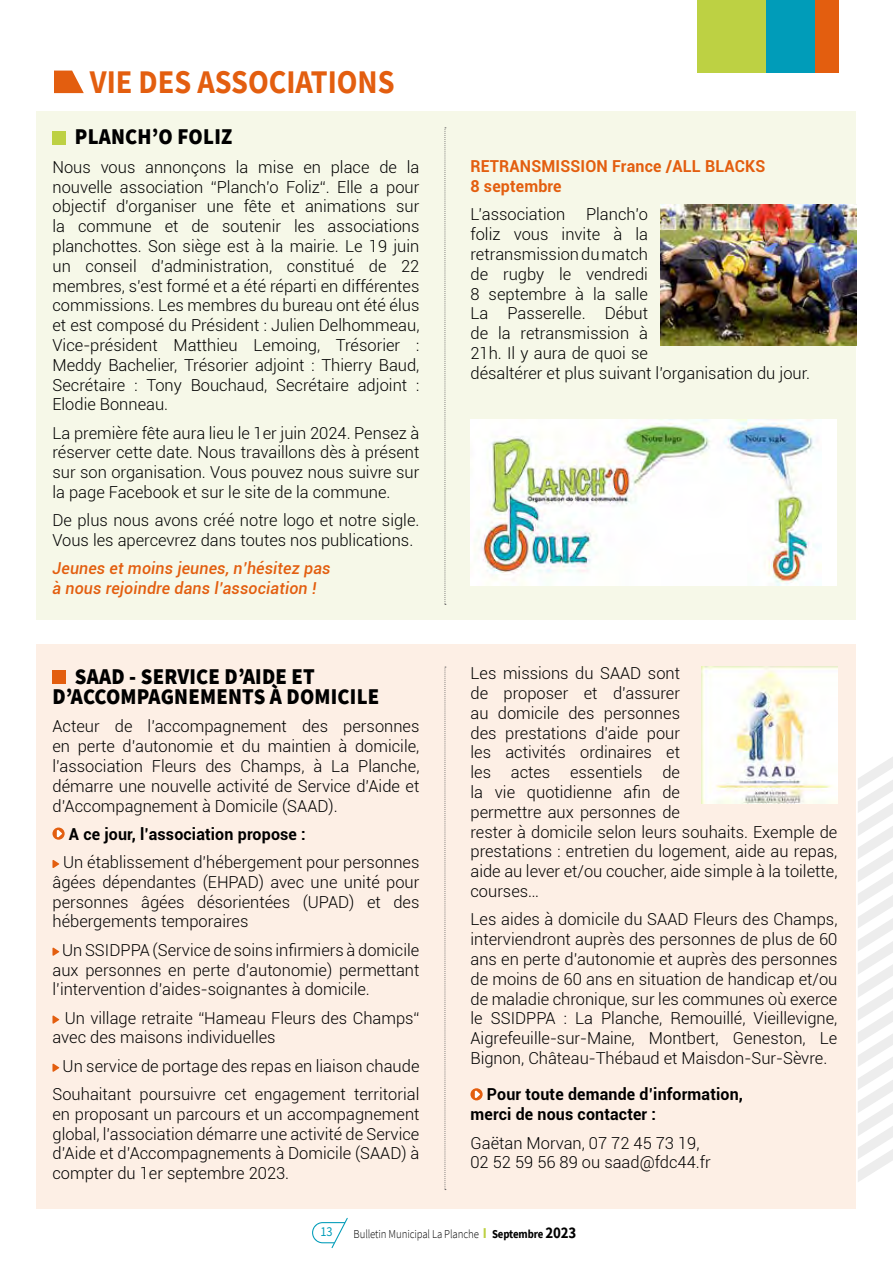
<style>
.page{position:relative;width:893px;height:1263px;background:#fff}
.page>*{position:absolute;margin:0;border:0;box-sizing:border-box;transform-origin:0 0}
.t1{font:700 33px "Source Sans Pro";color:#e35e0f;scale:.92 1}
.t2{font:900 22.5px/20.5px "Source Sans Pro";letter-spacing:.01em;color:#000;scale:.92 1}
.t3{font:300 16.5px/19.8px "Roboto";color:#000;text-align:justify}
.t4{font:700 16.5px/19.8px "Roboto";letter-spacing:.01em;color:#000}
.t5{font:italic 500 16.5px/19.8px "Roboto";letter-spacing:.01em;color:#e35e0f}
.t6{font:700 16.5px/19.8px "Roboto";letter-spacing:.01em;color:#e35e0f}
.t7{font:13.65px "Source Sans Pro";color:#009cb9;scale:.9 1}
.t8{font:300 12px "Source Sans Pro";letter-spacing:-.01em;color:#000;scale:.9 1}
.s1{font-weight:700;font-size:15px;color:#bdd143}
.s2{font-weight:700}
.s3{font-weight:700;font-size:16.5px}
</style>
<div class="page">
<svg style="left:858px;top:757px;width:35px;height:425px"></svg>
<div style="left:792px;top:0;width:47px;height:73px;background:#e35e0f"></div>
<div style="left:745px;top:0;width:70px;height:73px;background:#009cb9"></div>
<div style="left:697px;top:0;width:68px;height:73px;background:#bdd143"></div>
<svg style="left:312px;top:1218px;width:36px;height:30px"></svg>
<div style="left:37px;top:644px;width:819px;height:565px;background:#fdefe5"></div>
<svg style="left:54px;top:71px;width:30px;height:22px"></svg>
<div style="left:52px;top:670px;width:14px;height:14px;background:#e35e0f"></div>
<svg style="left:52px;top:827px;width:13px;height:13px"></svg>
<svg style="left:57px;top:829px;width:5px;height:9px"></svg>
<svg style="left:52px;top:860px;width:7px;height:8px"></svg>
<svg style="left:52px;top:947px;width:7px;height:9px"></svg>
<svg style="left:52px;top:1015px;width:7px;height:9px"></svg>
<svg style="left:52px;top:1063px;width:7px;height:9px"></svg>
<svg style="left:470px;top:1088px;width:13px;height:12px"></svg>
<svg style="left:475px;top:1090px;width:5px;height:8px"></svg>
<img style="left:701px;top:667px;width:136px;height:136px">
<svg style="left:445px;top:667px;width:1px;height:523px"></svg>
<div style="left:37px;top:111px;width:819px;height:508px;background:#f6f8e8"></div>
<div style="left:52px;top:131px;width:14px;height:13px;background:#bdd143"></div>
<svg style="left:445px;top:128px;width:1px;height:477px"></svg>
<div style="left:470px;top:419px;width:367px;height:167px;background:#fff"></div>
<img style="left:478px;top:419px;width:343px;height:167px">
<img style="left:661px;top:205px;width:195px;height:141px">
<h1 class="t1" style="left:90px;top:60px;width:333px">VIE DES ASSOCIATIONS</h1>
<h2 class="t2" style="left:75px;top:126px;width:173px">PLANCH’O FOLIZ</h2>
<p class="t3" style="left:52px;top:156px;width:368px">Nous vous annonçons la mise en place de la nouvelle association “Planch’o Foliz“. Elle a pour objectif d’organiser une fête et animations sur la commune et de soutenir les associations planchottes. Son siège est à la mairie. Le 19 juin un conseil d’administration, constitué de 22 membres, s’est formé et a été réparti en différentes commissions. Les membres du bureau ont été élus et est composé du Président : Julien Delhommeau, Vice-président Matthieu Lemoing, Trésorier :<br>Meddy Bachelier, Trésorier adjoint : Thierry Baud, Secrétaire : Tony Bouchaud, Secrétaire adjoint :<br>Elodie Bonneau.</p>
<p class="t3" style="left:52px;top:422px;width:368px">La première fête aura lieu le 1er juin 2024. Pensez à réserver cette date. Nous travaillons dès à présent sur son organisation. Vous pouvez nous suivre sur la page Facebook et sur le site de la commune.</p>
<p class="t3" style="left:52px;top:510px;width:368px">De plus nous avons créé notre logo et notre sigle.<br>Vous les apercevrez dans toutes nos publications.</p>
<p class="t5" style="left:52px;top:558px;width:280px">Jeunes et moins jeunes, n’hésitez pas à nous rejoindre dans l’association !</p>
<h2 class="t2" style="left:52px;top:665px;width:357px;text-indent:23px">SAAD - SERVICE D’AIDE ET<br>D’ACCOMPAGNEMENTS À DOMICILE</h2>
<p class="t3" style="left:52px;top:716px;width:368px">Acteur de l’accompagnement des personnes en perte d’autonomie et du maintien à domicile, l’association Fleurs des Champs, à La Planche, démarre une nouvelle activité de Service d’Aide et d’Accompagnement à Domicile (SAAD).</p>
<p class="t4" style="left:69px;top:823px;width:238px">A ce jour, l’association propose :</p>
<p class="t3" style="left:52px;top:852px;width:368px;text-indent:11px">Un établissement d’hébergement pour personnes âgées dépendantes (EHPAD) avec une unité pour personnes âgées désorientées (UPAD) et des hébergements temporaires</p>
<p class="t3" style="left:52px;top:939px;width:368px;text-indent:10px">Un SSIDPPA (Service de soins infirmiers à domicile aux personnes en perte d’autonomie) permettant l’intervention d’aides-soignantes à domicile.</p>
<p class="t3" style="left:52px;top:1007px;width:368px;text-indent:12px">Un village retraite “Hameau Fleurs des Champs“ avec des maisons individuelles</p>
<p class="t3" style="left:52px;top:1051px;width:368px;line-height:28.3px;text-align:right">Un service de portage des repas en liaison chaude<br>Souhaitant poursuivre cet engagement territorial</p>
<p class="t3" style="left:52px;top:1103px;width:369px">en proposant un parcours et un accompagnement global, l’association démarre une activité de Service d’Aide et d’Accompagnements à Domicile (SAAD) à compter du 1er septembre 2023.</p>
<p class="t6" style="left:470px;top:156px;width:296px">RETRANSMISSION France /ALL BLACKS<br>8 septembre</p>
<p class="t3" style="left:470px;top:204px;width:96px">L’association</p>
<p class="t3" style="left:470px;top:204px;width:341px;text-align:left;text-indent:116px">Planch’o<br>foliz vous invite à la<br>retransmission du match<br>de rugby le vendredi<br>8 septembre à la salle<br>La Passerelle. Début<br>de la retransmission à<br>21h. Il y aura de quoi se<br>désaltérer et plus suivant l’organisation du jour.</p>
<p class="t3" style="left:470px;top:663px;width:368px;text-align:left">Les missions du SAAD sont<br>de proposer et d’assurer<br>au domicile des personnes<br>des prestations d’aide pour<br>les activités ordinaires et<br>les actes essentiels de<br>la vie quotidienne afin de<br>permettre aux personnes de<br>rester à domicile selon leurs souhaits. Exemple de prestations : entretien du logement, aide au repas, aide au lever et/ou coucher, aide simple à la toilette, courses…</p>
<p class="t3" style="left:470px;top:909px;width:368px">Les aides à domicile du SAAD Fleurs des Champs, interviendront auprès des personnes de plus de 60 ans en perte d’autonomie et auprès des personnes de moins de 60 ans en situation de handicap et/ou de maladie chronique, sur les communes où exerce le SSIDPPA : La Planche, Remouillé, Vieillevigne, Aigrefeuille-sur-Maine, Montbert, Geneston, Le Bignon, Château-Thébaud et Maisdon-Sur-Sèvre.</p>
<p class="t4" style="left:470px;top:1084px;width:274px;text-indent:16px">Pour toute demande d’information, merci de nous contacter :</p>
<p class="t3" style="left:470px;top:1132px;width:242px">Gaëtan Morvan, 07 72 45 73 19,<br>02 52 59 56 89 ou saad@fdc44.fr</p>
<p class="t7" style="left:320px;top:1223px;width:15px">13</p>
<p class="t8" style="left:354px;top:1227px;width:249px">Bulletin Municipal La Planche <span class="s1">I</span> <span class="s2">Septembre</span> <span class="s3">2023</span></p>
</div>
